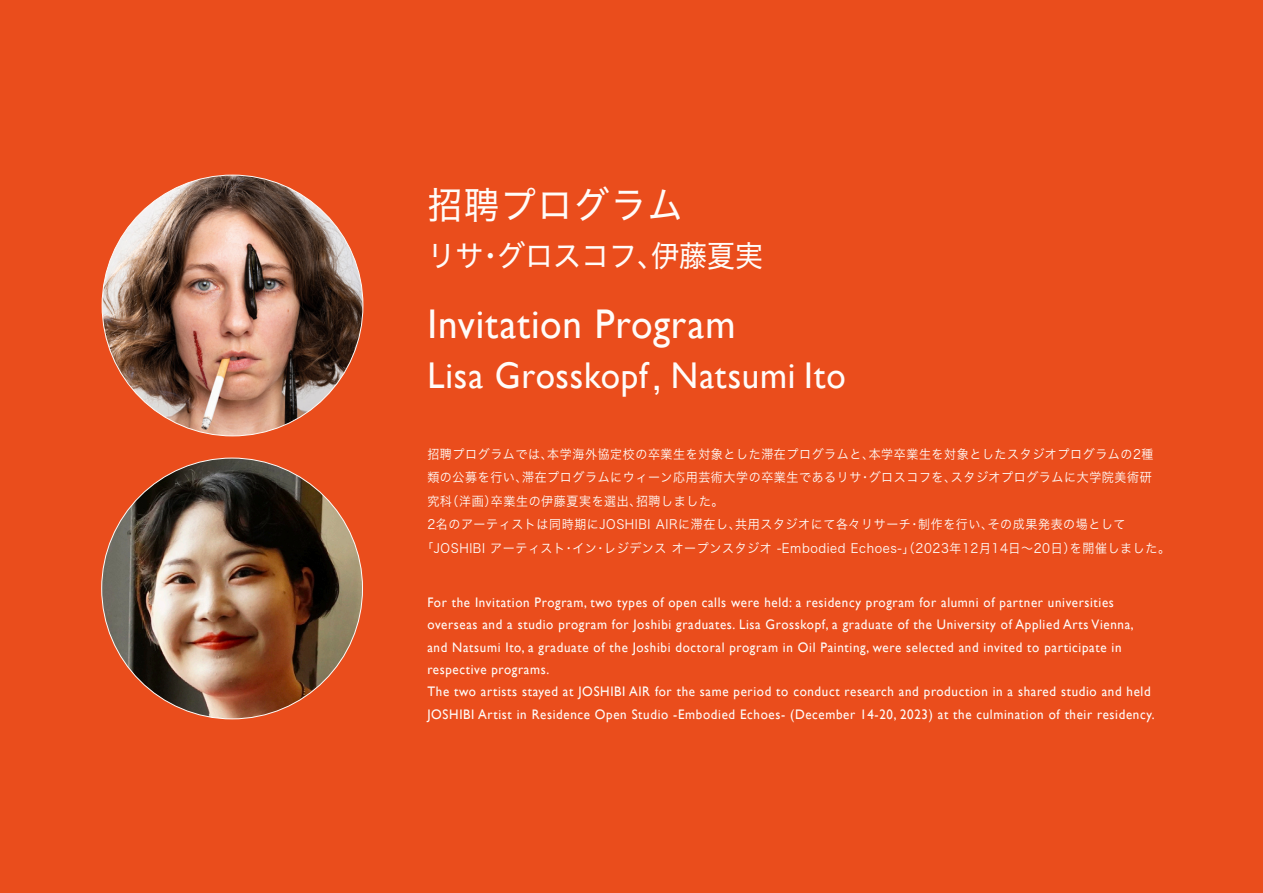
<style>
.page{position:relative;width:1263px;height:893px;background:#ea4d1c}
.page>*{position:absolute;margin:0;border:0;box-sizing:border-box;transform-origin:0 0}
.t1{font:41.4px "Gill Sans";letter-spacing:.02em;color:#fffcf9;scale:.94 1}
.t2{font:37.2px "Gill Sans";letter-spacing:.025em;color:#fffcf9;scale:.94 1}
.t3{font:37.2px "Hiragino Sans W4";letter-spacing:.05em;color:#fffcf9;scale:.94 1}
.t4{font:29.7px "Hiragino Sans W4";color:#fffcf9;scale:.94 1}
.t5{font:13.8px/22.4px "Gill Sans";letter-spacing:.05em;color:#fffcf9;scale:.94 1}
.t6{font:12.75px/23.4px "Hiragino Sans W3";letter-spacing:.05em;color:#fffcf9;scale:.94 1}
.s1{font-family:"Hiragino Sans W4"}
</style>
<div class="page">
<img style="left:102px;top:175px;width:261px;height:261px;border-radius:130px">
<img style="left:102px;top:458px;width:260px;height:261px;border-radius:130px">
<p class="t3" style="left:427px;top:171px;width:273px">招聘プログラム</p>
<p class="t4" style="left:427px;top:230px;width:359px">リサ・グロスコフ、伊藤夏実</p>
<p class="t1" style="left:427px;top:299px;width:329px">Invitation Program</p>
<p class="t2" style="left:427px;top:354px;width:447px">Lisa Grosskopf <span class="s1">,</span> Natsumi Ito</p>
<p class="t6" style="left:427px;top:442px;width:774px">招聘プログラムでは、本学海外協定校の卒業生を対象とした滞在プログラムと、本学卒業生を対象としたスタジオプログラムの2種類の公募を行い、滞在プログラムにウィーン応用芸術大学の卒業生であるリサ・グロスコフを、スタジオプログラムに大学院美術研究科（洋画）卒業生の伊藤夏実を選出、招聘しました。</p>
<p class="t6" style="left:421px;top:512px;width:798px;text-indent:6px">2名のアーティストは同時期にJOSHIBI AIRに滞在し、共用スタジオにて各々リサーチ・制作を行い、その成果発表の場として「JOSHIBI アーティスト・イン・レジデンス オープンスタジオ -Embodied Echoes-」（2023年12月14日〜20日）を開催しました。</p>
<p class="t5" style="left:427px;top:591px;width:753px">For the Invitation Program, two types of open calls were held: a residency program for alumni of partner universities overseas and a studio program for Joshibi graduates. Lisa Grosskopf, a graduate of the University of Applied Arts Vienna, and Natsumi Ito, a graduate of the Joshibi doctoral program in Oil Painting, were selected and invited to participate in respective programs.</p>
<p class="t5" style="left:427px;top:680px;width:775px">The two artists stayed at JOSHIBI AIR for the same period to conduct research and production in a shared studio and held<br>JOSHIBI Artist in Residence Open Studio -Embodied Echoes- (December 14-20, 2023) at the culmination of their residency.</p>
</div>
